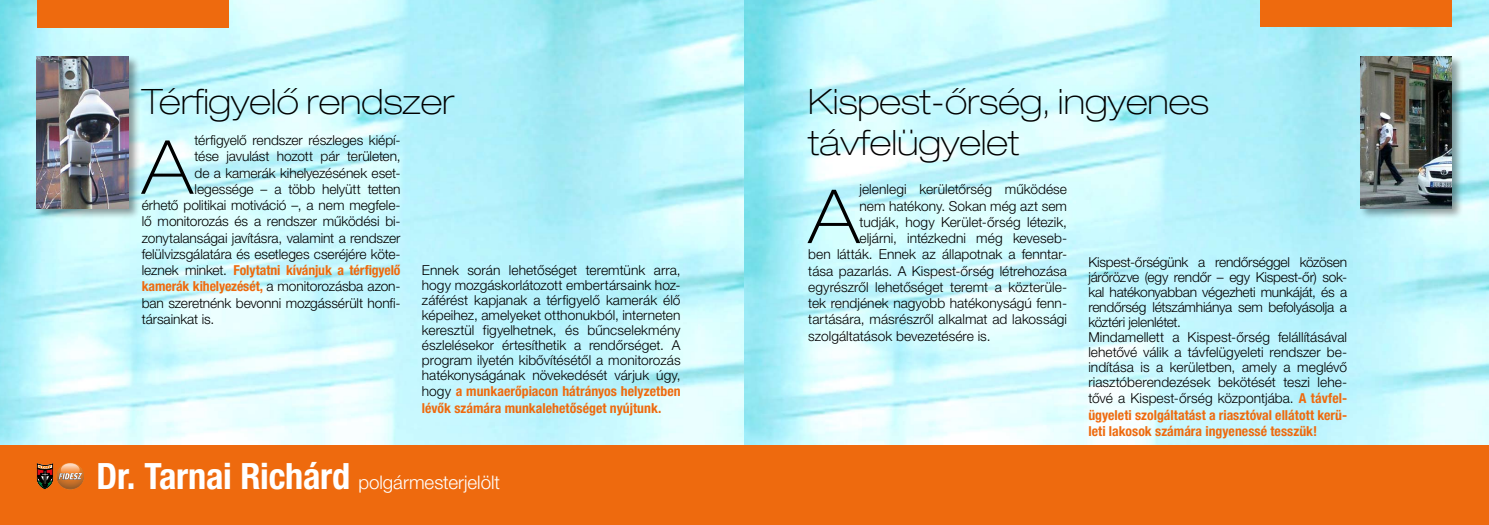
<style>
.page{position:relative;width:1489px;height:525px;background:#fff}
.page>*{position:absolute;margin:0;border:0;box-sizing:border-box;transform-origin:0 0}
.t1{font:100 expanded 74.62px "Helvetica Neue LT Pro";color:#000}
.t2{font:100 expanded 35px/41.2px "Helvetica Neue LT Pro";color:#000}
.t3{font:300 18.75px "Helvetica Neue LT Pro";color:#fff}
.t4{font:300 13.75px/15px "Helvetica Neue LT Pro";letter-spacing:-.005em;color:#000}
.t5{font:700 condensed 13.75px/16.2px "Helvetica Neue LT Pro";color:#ee6a0e;text-align:justify}
.s1{font-weight:300;font-stretch:normal;color:#000}
.s2{font-weight:700;font-stretch:condensed;font-size:36.25px}
</style>
<div class="page">
<img style="left:0;top:0;width:1488px;height:445px">
<div style="left:0;top:445px;width:744px;height:79px;background:#ee6a0e"></div>
<svg style="left:37px;top:463px;width:47px;height:26px"></svg>
<div style="left:37px;top:0;width:191px;height:27px;background:#ee6a0e"></div>
<img style="left:744px;top:0;width:1px;height:524px">
<div style="left:744px;top:445px;width:744px;height:79px;background:#ee6a0e"></div>
<div style="left:1260px;top:0;width:191px;height:27px;background:#ee6a0e"></div>
<div style="left:35px;top:55px;width:105px;height:165px;background:#000;opacity:.4"></div>
<img style="left:37px;top:57px;width:91px;height:151px">
<div style="left:1358px;top:55px;width:105px;height:165px;background:#000;opacity:.4"></div>
<img style="left:1359px;top:57px;width:92px;height:151px">
<h2 class="t2" style="left:142px;top:80px;width:314px">Térfigyelő rendszer</h2>
<h2 class="t2" style="left:808px;top:80px;width:402px">Kispest-őrség, ingyenes távfelügyelet</h2>
<h1 class="t1" style="left:142px;top:123px;width:53px">A</h1>
<p class="t4" style="left:195px;top:132px;width:207px">térfigyelő rendszer részleges kiépí-</p>
<p class="t4" style="left:195px;top:148px;width:207px">tése javulást hozott pár területen,</p>
<p class="t4" style="left:195px;top:165px;width:207px">de a kamerák kihelyezésének eset-</p>
<p class="t4" style="left:195px;top:181px;width:207px">legessége – a több helyütt tetten</p>
<p class="t4" style="left:142px;top:197px;width:260px">érhető politikai motiváció –, a nem megfele-</p>
<p class="t4" style="left:142px;top:213px;width:260px">lő monitorozás és a rendszer működési bi-</p>
<p class="t4" style="left:142px;top:230px;width:260px">zonytalanságai javításra, valamint a rendszer</p>
<p class="t4" style="left:142px;top:246px;width:260px">felülvizsgálatára és esetleges cseréjére köte-</p>
<p class="t5" style="left:142px;top:262px;width:260px"><span class="s1">leznek minket.</span> Folytatni kívánjuk a térfigyelő</p>
<p class="t5" style="left:142px;top:278px;width:260px">kamerák kihelyezését, <span class="s1">a monitorozásba azon-</span></p>
<p class="t4" style="left:142px;top:295px;width:260px">ban szeretnénk bevonni mozgássérült honfi-</p>
<p class="t4" style="left:142px;top:311px;width:74px">társainkat is.</p>
<h1 class="t1" style="left:808px;top:172px;width:53px">A</h1>
<p class="t4" style="left:859px;top:181px;width:209px">jelenlegi kerületőrség működése</p>
<p class="t4" style="left:859px;top:198px;width:209px">nem hatékony. Sokan még azt sem</p>
<p class="t4" style="left:859px;top:214px;width:209px">tudják, hogy Kerület-őrség létezik,</p>
<p class="t4" style="left:859px;top:230px;width:209px">eljárni, intézkedni még keveseb-</p>
<p class="t4" style="left:808px;top:246px;width:260px">ben látták. Ennek az állapotnak a fenntar-</p>
<p class="t4" style="left:808px;top:263px;width:260px">tása pazarlás. A Kispest-őrség létrehozása</p>
<p class="t4" style="left:808px;top:279px;width:260px">egyrészről lehetőséget teremt a közterüle-</p>
<p class="t4" style="left:808px;top:295px;width:260px">tek rendjének nagyobb hatékonyságú fenn-</p>
<p class="t4" style="left:808px;top:311px;width:260px">tartására, másrészről alkalmat ad lakossági</p>
<p class="t4" style="left:808px;top:328px;width:184px">szolgáltatások bevezetésére is.</p>
<p class="t4" style="left:1088px;top:254px;width:260px">Kispest-őrségünk a rendőrséggel közösen járőrözve (egy rendőr – egy Kispest-őr) sok&shy;kal hatékonyabban végezheti munkáját, és a rendőrség létszámhiánya sem befolyásolja a köztéri jelenlétet.<br>Mindamellett a Kispest-őrség felállításával lehetővé válik a távfelügyeleti rendszer be&shy;indítása is a kerületben, amely a meglévő riasztóberendezések bekötését teszi lehe-</p>
<p class="t5" style="left:1088px;top:390px;width:260px"><span class="s1">tővé a Kispest-őrség központjába.</span> A távfel&shy;ügyeleti szolgáltatást a riasztóval ellátott kerü&shy;leti lakosok számára ingyenessé tesszük!</p>
<p class="t4" style="left:422px;top:262px;width:260px;text-align:justify">Ennek során lehetőséget teremtünk arra, hogy mozgáskorlátozott embertársaink hoz&shy;záférést kapjanak a térfigyelő kamerák élő képeihez, amelyeket otthonukból, interneten keresztül figyelhetnek, és bűncselekmény észlelésekor értesíthetik a rendőrséget. A program ilyetén kibővítésétől a monitorozás hatékonyságának növekedését várjuk úgy,</p>
<p class="t5" style="left:422px;top:383px;width:260px"><span class="s1">hogy</span> a munkaerőpiacon hátrányos helyzetben lévők számára munkalehetőséget nyújtunk.</p>
<h3 class="t3" style="left:97px;top:470px;width:405px"><span class="s2">Dr. Tarnai Richárd</span> polgármesterjelölt</h3>
</div>
